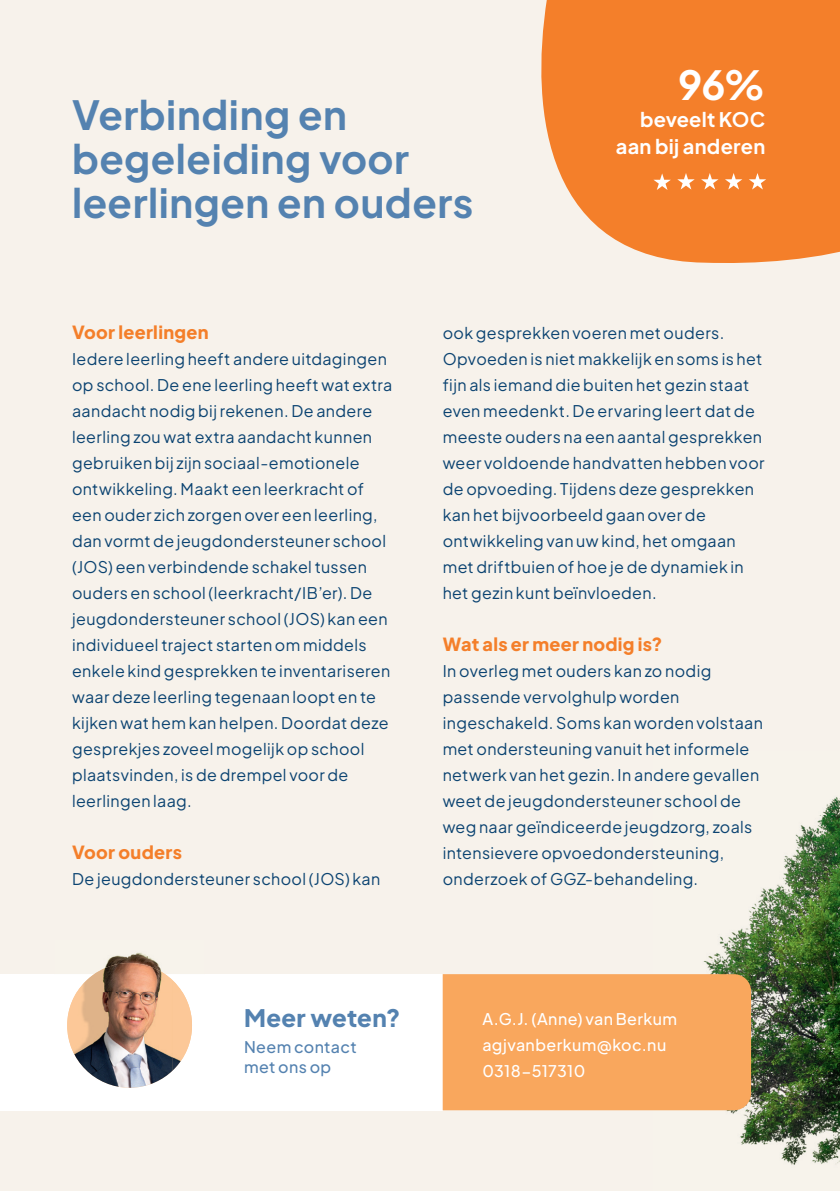
<style>
.page{position:relative;width:840px;height:1191px;background:#fff}
.page>*{position:absolute;margin:0;border:0;box-sizing:border-box;transform-origin:0 0}
.t1{font:700 40px/44px "Plus Jakarta Sans";letter-spacing:.015em;color:#5482b0}
.t2{font:700 40px "Plus Jakarta Sans";color:#fff}
.t3{font:800 24px "Plus Jakarta Sans";letter-spacing:.01em;color:#5482b0}
.t4{font:700 20px/27px "Plus Jakarta Sans";letter-spacing:.01em;color:#fff;text-align:right}
.t5{font:800 18px "Plus Jakarta Sans";letter-spacing:.015em;color:#f47f2a}
.t6{font:16px/26px "Plus Jakarta Sans";letter-spacing:.025em;color:#0b4371}
.t7{font:500 16px/26px "Plus Jakarta Sans";letter-spacing:.025em;color:#fff}
.t8{font:500 16px/20px "Plus Jakarta Sans";letter-spacing:.025em;color:#5482b0}
</style>
<div class="page">
<div style="left:0;top:0;width:839px;height:1191px;background:#f7f2eb"></div>
<img style="left:652px;top:797px;width:187px;height:368px">
<div style="left:0;top:974px;width:442px;height:136px;background:#fff"></div>
<div style="left:442px;top:974px;width:308px;height:136px;background:#f9a75d"></div>
<svg style="left:541px;top:0;width:298px;height:263px;fill:#f47f2a"></svg>
<svg style="left:653px;top:173px;width:17px;height:17px"></svg>
<svg style="left:677px;top:173px;width:17px;height:16px"></svg>
<svg style="left:724px;top:173px;width:18px;height:16px"></svg>
<svg style="left:700px;top:173px;width:18px;height:16px"></svg>
<svg style="left:748px;top:173px;width:17px;height:16px"></svg>
<img style="left:67px;top:963px;width:125px;height:124px;border-radius:50%">
<img style="left:173px;top:992px;width:19px;height:78px">
<img style="left:67px;top:992px;width:65px;height:95px">
<img style="left:107px;top:952px;width:50px;height:11px">
<svg style="left:173px;top:981px;width:9px;height:11px"></svg>
<img style="left:77px;top:963px;width:96px;height:29px">
<h1 class="t1" style="left:72px;top:89px;width:402px">Verbinding en begeleiding voor leerlingen en ouders</h1>
<h1 class="t2" style="left:678px;top:49px;width:88px">96%</h1>
<p class="t4" style="left:615px;top:103px;width:151px">beveelt KOC aan bij anderen</p>
<p class="t5" style="left:72px;top:315px;width:138px">Voor leerlingen</p>
<p class="t6" style="left:72px;top:344px;width:322px">Iedere leerling heeft andere uitdagingen op school. De ene leerling heeft wat extra aandacht nodig bij rekenen. De andere leerling zou wat extra aandacht kunnen gebruiken bij zijn sociaal-emotionele ontwikkeling. Maakt een leerkracht of een ouder zich zorgen over een leerling, dan vormt de jeugdondersteuner school (JOS) een verbindende schakel tussen ouders en school (leerkracht/IB’er). De jeugdondersteuner school (JOS) kan een individueel traject starten om middels enkele kind gesprekken te inventariseren waar deze leerling tegenaan loopt en te kijken wat hem kan helpen. Doordat deze gesprekjes zoveel mogelijk op school plaatsvinden, is de drempel voor de leerlingen laag.</p>
<p class="t5" style="left:72px;top:835px;width:111px">Voor ouders</p>
<p class="t6" style="left:72px;top:864px;width:309px">De jeugdondersteuner school (JOS) kan</p>
<p class="t6" style="left:442px;top:318px;width:323px">ook gesprekken voeren met ouders.<br>Opvoeden is niet makkelijk en soms is het fijn als iemand die buiten het gezin staat even meedenkt. De ervaring leert dat de meeste ouders na een aantal gesprekken weer voldoende handvatten hebben voor de opvoeding. Tijdens deze gesprekken kan het bijvoorbeeld gaan over de ontwikkeling van uw kind, het omgaan met driftbuien of hoe je de dynamiek in het gezin kunt beïnvloeden.</p>
<p class="t5" style="left:442px;top:627px;width:221px">Wat als er meer nodig is?</p>
<p class="t6" style="left:442px;top:656px;width:321px">In overleg met ouders kan zo nodig passende vervolghulp worden ingeschakeld. Soms kan worden volstaan met ondersteuning vanuit het informele netwerk van het gezin. In andere gevallen weet de jeugdondersteuner school de weg naar geïndiceerde jeugdzorg, zoals intensievere opvoedondersteuning, onderzoek of GGZ-behandeling.</p>
<h2 class="t3" style="left:244px;top:996px;width:158px">Meer weten?</h2>
<p class="t8" style="left:244px;top:1035px;width:114px">Neem contact met ons op</p>
<p class="t7" style="left:482px;top:1003px;width:196px">A.G.J. (Anne) van Berkum agjvanberkum@koc.nu<br>0318−517310</p>
</div>
